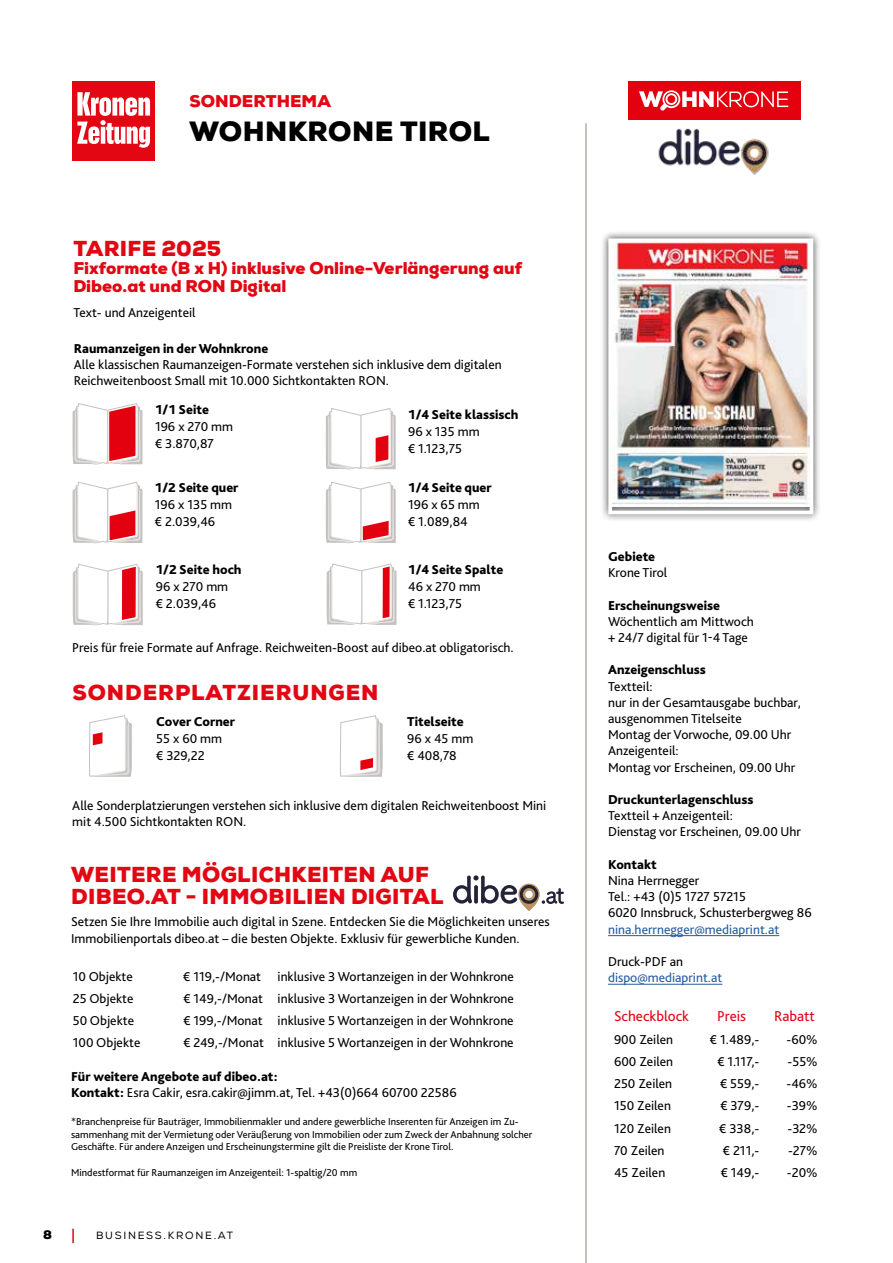
<style>
.page{position:relative;width:893px;height:1263px;background:#fff}
.page>*{position:absolute;margin:0;border:0;box-sizing:border-box;transform-origin:0 0}
.t1{font:900 27px "Nexa";letter-spacing:.015em;color:#000}
.t2{font:900 21px/22.5px "Nexa";letter-spacing:.015em;color:#e30613}
.t3{font:900 21px "Nexa";letter-spacing:.045em;color:#e30613}
.t4{font:900 16.5px/18px "Nexa";color:#e30613}
.t5{font:15px "Bliss Pro";color:#e30613}
.t6{font:13.5px/16.2px "Bliss Pro";color:#000}
.t7{font:800 13.5px "Bliss Pro";color:#000}
.t8{font:13.5px "Bliss Pro";color:#275b9b}
.t9{font:900 12px "Nexa";color:#000}
.t10{font:10.5px/12.6px "Bliss Pro";color:#000}
.t11{font:10.5px "Nexa";letter-spacing:.165em;color:#000}
.s1{font-weight:800}
</style>
<div class="page">
<div style="left:600px;top:230px;width:221px;height:292px;background:#000;opacity:.75"></div>
<img style="left:613px;top:243px;width:195px;height:264px">
<div style="left:608px;top:238px;width:205px;height:276px;border:4px solid #fff"></div>
<hr style="left:608px;top:935px;width:171px;height:1px;background:#275b9b">
<hr style="left:608px;top:984px;width:114px;height:1px;background:#275b9b">
<svg style="left:73px;top:564px;width:70px;height:61px"></svg>
<svg style="left:326px;top:564px;width:70px;height:61px"></svg>
<svg style="left:72px;top:482px;width:70px;height:61px"></svg>
<svg style="left:326px;top:408px;width:70px;height:62px"></svg>
<svg style="left:72px;top:403px;width:70px;height:62px"></svg>
<svg style="left:326px;top:482px;width:70px;height:61px"></svg>
<svg style="left:340px;top:715px;width:43px;height:62px"></svg>
<div style="left:72px;top:81px;width:83px;height:80px;background:#e30613"></div>
<svg style="left:77px;top:92px;width:73px;height:56px"></svg>
<hr style="left:586px;top:124px;width:1px;height:1139px;background:#87867c">
<div style="left:628px;top:81px;width:173px;height:38px;background:#e3000f"></div>
<svg style="left:682px;top:91px;width:106px;height:16px"></svg>
<div style="left:662px;top:90px;width:18px;height:18px;border:4px solid #fff;border-radius:50%"></div>
<svg style="left:639px;top:91px;width:30px;height:20px"></svg>
<div style="left:664px;top:92px;width:14px;height:14px;border:1px solid #e3000f;border-radius:50%"></div>
<div style="left:667px;top:95px;width:8px;height:8px;background:#e3000f;border-radius:50%"></div>
<img style="left:658px;top:128px;width:111px;height:47px">
<svg style="left:453px;top:875px;width:111px;height:36px"></svg>
<svg style="left:89px;top:715px;width:43px;height:62px"></svg>
<svg style="left:72px;top:1229px;width:2px;height:15px"></svg>
<p class="t4" style="left:189px;top:92px;width:143px">SONDERTHEMA</p>
<h1 class="t1" style="left:189px;top:114px;width:302px">WOHNKRONE TIROL</h1>
<h2 class="t2" style="left:73px;top:237px;width:149px">TARIFE 2025</h2>
<p class="t4" style="left:73px;top:259px;width:450px">Fixformate (B x H) inklusive Online-Verlängerung auf<br>Dibeo.at und RON Digital</p>
<p class="t6" style="left:73px;top:304px;width:124px">Text- und Anzeigenteil</p>
<p class="t7" style="left:74px;top:340px;width:196px">Raumanzeigen in der Wohnkrone</p>
<p class="t6" style="left:74px;top:356px;width:429px">Alle klassischen Raumanzeigen-Formate verstehen sich inklusive dem digitalen<br>Reichweitenboost Small mit 10.000 Sichtkontakten RON.</p>
<p class="t7" style="left:155px;top:401px;width:55px">1/1 Seite</p>
<p class="t6" style="left:155px;top:418px;width:80px;line-height:17px">196 x 270 mm € 3.870,87</p>
<p class="t7" style="left:155px;top:479px;width:85px">1/2 Seite quer</p>
<p class="t6" style="left:155px;top:496px;width:79px;line-height:17px">196 x 135 mm € 2.039,46</p>
<p class="t7" style="left:156px;top:561px;width:87px">1/2 Seite hoch</p>
<p class="t6" style="left:156px;top:578px;width:74px;line-height:17px">96 x 270 mm € 2.039,46</p>
<p class="t7" style="left:408px;top:406px;width:112px">1/4 Seite klassisch</p>
<p class="t6" style="left:408px;top:422px;width:73px;line-height:17px">96 x 135 mm € 1.123,75</p>
<p class="t7" style="left:408px;top:479px;width:85px">1/4 Seite quer</p>
<p class="t6" style="left:408px;top:496px;width:73px;line-height:17px">196 x 65 mm € 1.089,84</p>
<p class="t7" style="left:408px;top:561px;width:97px">1/4 Seite Spalte</p>
<p class="t6" style="left:408px;top:578px;width:74px;line-height:17px">46 x 270 mm € 1.123,75</p>
<p class="t6" style="left:72px;top:640px;width:443px">Preis für freie Formate auf Anfrage. Reichweiten-Boost auf dibeo.at obligatorisch.</p>
<h2 class="t3" style="left:72px;top:679px;width:308px">SONDERPLATZIERUNGEN</h2>
<p class="t7" style="left:156px;top:713px;width:80px">Cover Corner</p>
<p class="t6" style="left:156px;top:730px;width:67px;line-height:17px">55 x 60 mm € 329,22</p>
<p class="t7" style="left:407px;top:713px;width:58px">Titelseite</p>
<p class="t6" style="left:407px;top:730px;width:68px;line-height:17px">96 x 45 mm € 408,78</p>
<p class="t6" style="left:72px;top:797px;width:476px">Alle Sonderplatzierungen verstehen sich inklusive dem digitalen Reichweitenboost Mini mit 4.500 Sichtkontakten RON.</p>
<h2 class="t2" style="left:71px;top:863px;width:374px">WEITERE MÖGLICHKEITEN AUF<br>DIBEO.AT - IMMOBILIEN DIGITAL</h2>
<p class="t6" style="left:71px;top:914px;width:480px">Setzen Sie Ihre Immobilie auch digital in Szene. Entdecken Sie die Möglichkeiten unseres<br>Immobilienportals dibeo.at – die besten Objekte. Exklusiv für gewerbliche Kunden.</p>
<p class="t6" style="left:73px;top:968px;width:62px">10 Objekte</p>
<p class="t6" style="left:183px;top:968px;width:332px">€ 119,-/Monat inklusive 3 Wortanzeigen in der Wohnkrone</p>
<p class="t6" style="left:73px;top:990px;width:62px">25 Objekte</p>
<p class="t6" style="left:183px;top:990px;width:332px">€ 149,-/Monat inklusive 3 Wortanzeigen in der Wohnkrone</p>
<p class="t6" style="left:73px;top:1012px;width:63px">50 Objekte</p>
<p class="t6" style="left:183px;top:1012px;width:332px">€ 199,-/Monat inklusive 5 Wortanzeigen in der Wohnkrone</p>
<p class="t6" style="left:73px;top:1035px;width:69px">100 Objekte</p>
<p class="t6" style="left:183px;top:1035px;width:332px">€ 249,-/Monat inklusive 5 Wortanzeigen in der Wohnkrone</p>
<p class="t6" style="left:71px;top:1068px;width:387px"><span class="s1">Für weitere Angebote auf dibeo.at:<br>Kontakt:</span> Esra Cakir, esra.cakir@jimm.at, Tel. +43(0)664 60700 22586</p>
<p class="t10" style="left:71px;top:1115px;width:463px">*Branchenpreise für Bauträger, Immobilienmakler und andere gewerbliche Inserenten für Anzeigen im Zu&shy;sammenhang mit der Vermietung oder Veräußerung von Immobilien oder zum Zweck der Anbahnung solcher<br>Geschäfte. Für andere Anzeigen und Erscheinungstermine gilt die Preisliste der Krone Tirol.</p>
<p class="t10" style="left:71px;top:1166px;width:288px">Mindestformat für Raumanzeigen im Anzeigenteil: 1-spaltig/20 mm</p>
<p class="t9" style="left:43px;top:1227px;width:10px">8</p>
<p class="t11" style="left:96px;top:1229px;width:139px">BUSINESS.KRONE.AT</p>
<p class="t9" style="left:43px;top:1230px;width:10px">8</p>
<p class="t11" style="left:96px;top:1232px;width:139px">BUSINESS.KRONE.AT</p>
<p class="t7" style="left:608px;top:548px;width:49px">Gebiete</p>
<p class="t6" style="left:608px;top:564px;width:61px">Krone Tirol</p>
<p class="t7" style="left:608px;top:597px;width:113px">Erscheinungsweise</p>
<p class="t6" style="left:608px;top:613px;width:147px">Wöchentlich am Mittwoch + 24/7 digital für 1-4 Tage</p>
<p class="t7" style="left:608px;top:661px;width:99px">Anzeigenschluss</p>
<p class="t6" style="left:608px;top:678px;width:194px">Textteil:<br>nur in der Gesamtausgabe buchbar, ausgenommen Titelseite<br>Montag der Vorwoche, 09.00 Uhr<br>Anzeigenteil:<br>Montag vor Erscheinen, 09.00 Uhr</p>
<p class="t7" style="left:608px;top:791px;width:147px">Druckunterlagenschluss</p>
<p class="t6" style="left:608px;top:807px;width:194px">Textteil + Anzeigenteil:<br>Dienstag vor Erscheinen, 09.00 Uhr</p>
<p class="t7" style="left:608px;top:856px;width:50px">Kontakt</p>
<p class="t6" style="left:608px;top:872px;width:205px">Nina Herrnegger<br>Tel.: +43 (0)5 1727 57215<br>6020 Innsbruck, Schusterbergweg 86</p>
<p class="t8" style="left:608px;top:921px;width:173px">nina.herrnegger@mediaprint.at</p>
<p class="t6" style="left:608px;top:953px;width:77px">Druck-PDF an</p>
<p class="t8" style="left:608px;top:969px;width:116px">dispo@mediaprint.at</p>
<p class="t5" style="left:614px;top:1007px;width:76px">Scheckblock</p>
<p class="t5" style="left:717px;top:1007px;width:30px">Preis</p>
<p class="t5" style="left:774px;top:1007px;width:42px">Rabatt</p>
<p class="t6" style="left:614px;top:1031px;width:61px">900 Zeilen</p>
<p class="t6" style="left:710px;top:1031px;width:51px">€ 1.489,-</p>
<p class="t6" style="left:786px;top:1031px;width:33px">-60%</p>
<p class="t6" style="left:614px;top:1053px;width:61px">600 Zeilen</p>
<p class="t6" style="left:717px;top:1053px;width:44px">€ 1.117,-</p>
<p class="t6" style="left:787px;top:1053px;width:32px">-55%</p>
<p class="t6" style="left:614px;top:1075px;width:60px">250 Zeilen</p>
<p class="t6" style="left:720px;top:1075px;width:41px">€ 559,-</p>
<p class="t6" style="left:786px;top:1075px;width:33px">-46%</p>
<p class="t6" style="left:614px;top:1098px;width:58px">150 Zeilen</p>
<p class="t6" style="left:720px;top:1098px;width:40px">€ 379,-</p>
<p class="t6" style="left:787px;top:1098px;width:32px">-39%</p>
<p class="t6" style="left:614px;top:1120px;width:58px">120 Zeilen</p>
<p class="t6" style="left:719px;top:1120px;width:42px">€ 338,-</p>
<p class="t6" style="left:787px;top:1120px;width:32px">-32%</p>
<p class="t6" style="left:614px;top:1142px;width:52px">70 Zeilen</p>
<p class="t6" style="left:723px;top:1142px;width:38px">€ 211,-</p>
<p class="t6" style="left:788px;top:1142px;width:31px">-27%</p>
<p class="t6" style="left:614px;top:1164px;width:53px">45 Zeilen</p>
<p class="t6" style="left:721px;top:1164px;width:40px">€ 149,-</p>
<p class="t6" style="left:787px;top:1164px;width:32px">-20%</p>
</div>
